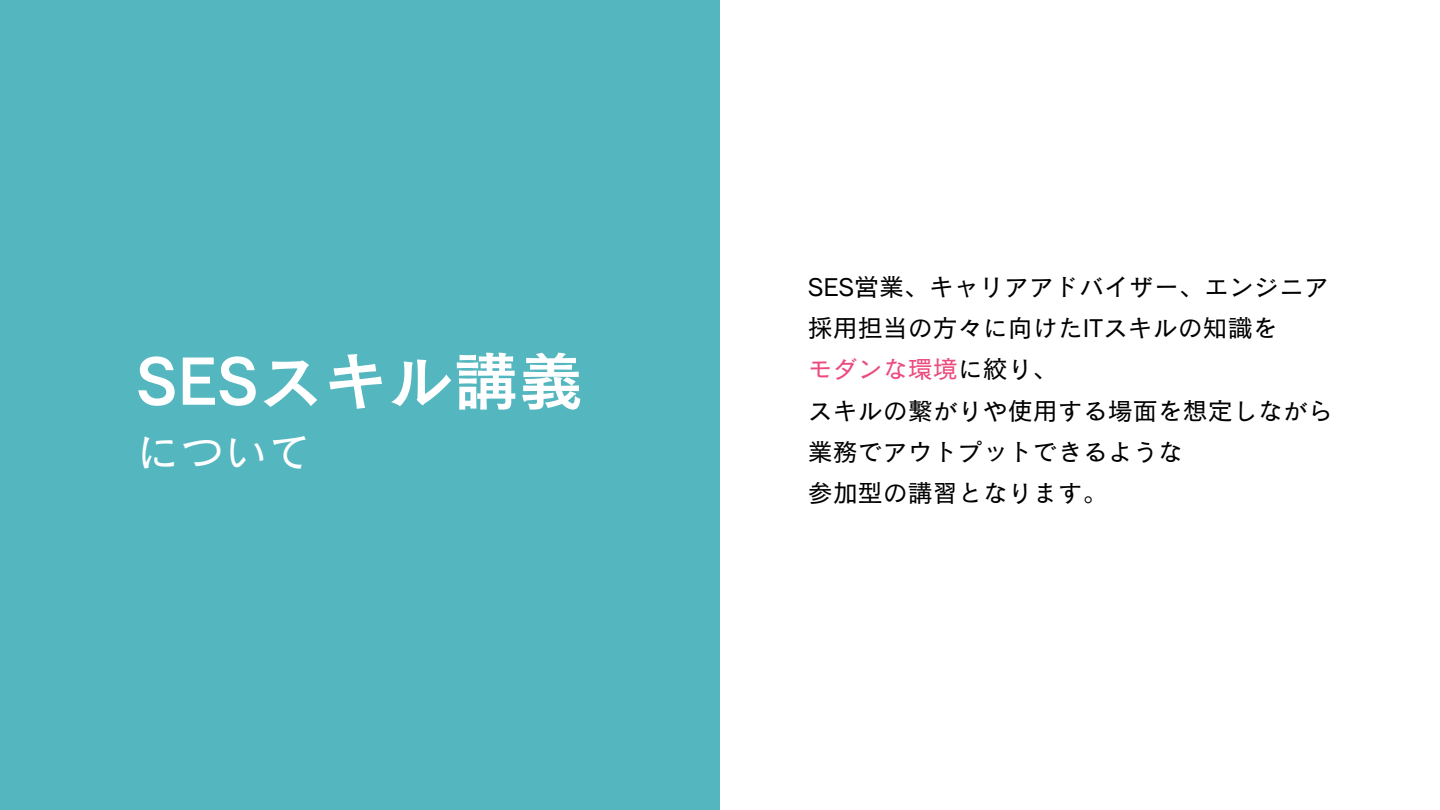
<style>
.page{position:relative;width:1440px;height:810px;background:#fff}
.page>*{position:absolute;margin:0;border:0;box-sizing:border-box;transform-origin:0 0}
.t1{font:65px "Canva Cezanne Pro N DB";color:#fff}
.t2{font:44px "Canva Cezanne Pro N M";color:#fff}
.t3{font:25px/41.2px "Canva Cezanne Pro N M";color:#000}
.s1{color:#ec4b7e}
</style>
<div class="page">
<div style="left:0;top:0;width:720px;height:810px;background:#54b6bf"></div>
<h1 class="t1" style="left:136px;top:348px;width:449px">SESスキル講義</h1>
<h2 class="t2" style="left:136px;top:430px;width:177px">について</h2>
<p class="t3" style="left:808px;top:266px;width:526px">SES営業、キャリアアドバイザー、エンジニア採用担当の方々に向けたITスキルの知識を<br><span class="s1">モダンな環境</span>に絞り、<br>スキルの繋がりや使用する場面を想定しながら業務でアウトプットできるような<br>参加型の講習となります。</p>
</div>
